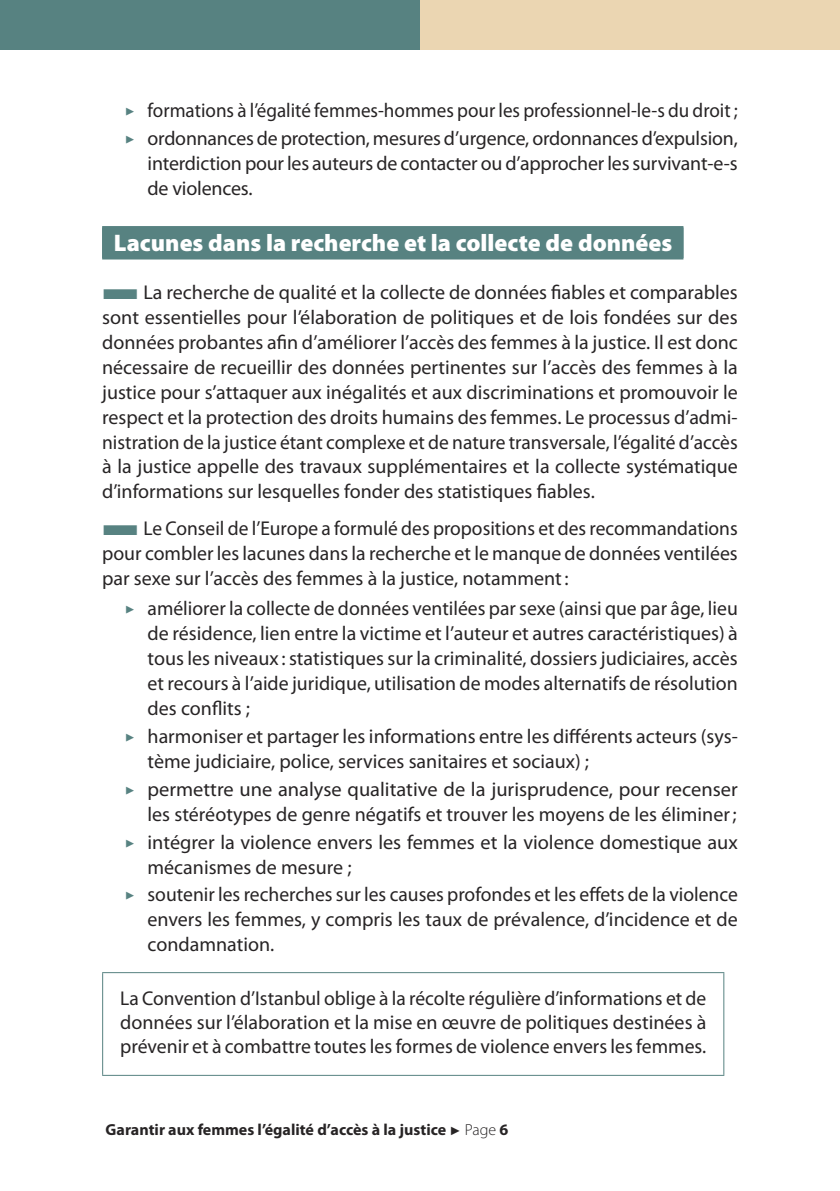
<style>
.page{position:relative;width:840px;height:1191px;background:#fff}
.page>*{position:absolute;margin:0;border:0;box-sizing:border-box;transform-origin:0 0}
.t1{font:900 24px "Myriad Pro";color:#fff}
.t2{font:20px/25px "Myriad Pro";color:#272425;text-align:justify}
.t3{font:20px "Myriad Pro";color:#272425;scale:.95 1}
.t4{font:700 16px "Myriad Pro";color:#272425}
.s1{color:#578281}
.s2{font-family:"Arial";font-weight:400;font-size:12px}
.s3{font-weight:300}
</style>
<div class="page">
<div style="left:102px;top:227px;width:581px;height:32px;background:#578281"></div>
<div style="left:102px;top:226px;width:581px;height:32px;background:#578281"></div>
<hr style="left:102px;top:972px;width:622px;height:1px;background:#578281">
<hr style="left:102px;top:973px;width:1px;height:101px;background:#578281">
<hr style="left:723px;top:973px;width:1px;height:101px;background:#578281">
<hr style="left:102px;top:1074px;width:622px;height:1px;background:#578281">
<div style="left:0;top:0;width:420px;height:50px;background:#578281"></div>
<hr style="left:839px;top:0;width:1px;height:50px;background:#e0be88">
<div style="left:420px;top:0;width:419px;height:50px;background:#ebd6b2"></div>
<p class="t3" style="left:125px;top:103px;width:646px"><span class="s1">✓</span> formations à l’égalité femmes-hommes pour les professionnel-le-s du droit ;</p>
<p class="t2" style="left:147px;top:127px;width:591px;text-indent:-23px"><span class="s1">✓</span> ordonnances de protection, mesures d’urgence, ordonnances d’expulsion, interdiction pour les auteurs de contacter ou d’approcher les survivant-e-s de violences.</p>
<p class="t1" style="left:114px;top:234px;width:559px">Lacunes dans la recherche et la collecte de données</p>
<p class="t2" style="left:102px;top:281px;width:636px"><span class="s1">■</span>La recherche de qualité et la collecte de données fiables et comparables sont essentielles pour l’élaboration de politiques et de lois fondées sur des données probantes afin d’améliorer l’accès des femmes à la justice. Il est donc nécessaire de recueillir des données pertinentes sur l’accès des femmes à la justice pour s’attaquer aux inégalités et aux discriminations et promouvoir le respect et la protection des droits humains des femmes. Le processus d’admi&shy;nistration de la justice étant complexe et de nature transversale, l’égalité d’accès à la justice appelle des travaux supplémentaires et la collecte systématique d’informations sur lesquelles fonder des statistiques fiables.</p>
<p class="t2" style="left:102px;top:517px;width:636px"><span class="s1">■</span>Le Conseil de l’Europe a formulé des propositions et des recommandations pour combler les lacunes dans la recherche et le manque de données ventilées par sexe sur l’accès des femmes à la justice, notamment:</p>
<p class="t2" style="left:147px;top:597px;width:591px;text-indent:-23px"><span class="s1">✓</span> améliorer la collecte de données ventilées par sexe (ainsi que par âge, lieu de résidence, lien entre la victime et l’auteur et autres caractéristiques) à tous les niveaux : statistiques sur la criminalité, dossiers judiciaires, accès et recours à l’aide juridique, utilisation de modes alternatifs de résolution des conflits ;</p>
<p class="t2" style="left:147px;top:725px;width:591px;text-indent:-23px"><span class="s1">✓</span> harmoniser et partager les informations entre les différents acteurs (sys&shy;tème judiciaire, police, services sanitaires et sociaux) ;</p>
<p class="t2" style="left:125px;top:778px;width:614px;text-align:right"><span class="s1">✓</span> permettre une analyse qualitative de la jurisprudence, pour recenser les stéréotypes de genre négatifs et trouver les moyens de les éliminer;</p>
<p class="t2" style="left:147px;top:831px;width:591px;text-indent:-23px"><span class="s1">✓</span> intégrer la violence envers les femmes et la violence domestique aux mécanismes de mesure ;</p>
<p class="t2" style="left:147px;top:883px;width:591px;text-indent:-23px"><span class="s1">✓</span> soutenir les recherches sur les causes profondes et les effets de la violence envers les femmes, y compris les taux de prévalence, d’incidence et de condamnation.</p>
<p class="t2" style="left:120px;top:987px;width:587px;line-height:24px">La Convention d’Istanbul oblige à la récolte régulière d’informations et de données sur l’élaboration et la mise en œuvre de politiques destinées à prévenir et à combattre toutes les formes de violence envers les femmes.</p>
<p class="t4" style="left:105px;top:1123px;width:404px">Garantir aux femmes l’égalité d’accès à la justice <span class="s2">►</span> <span class="s3">Page</span> 6</p>
</div>
